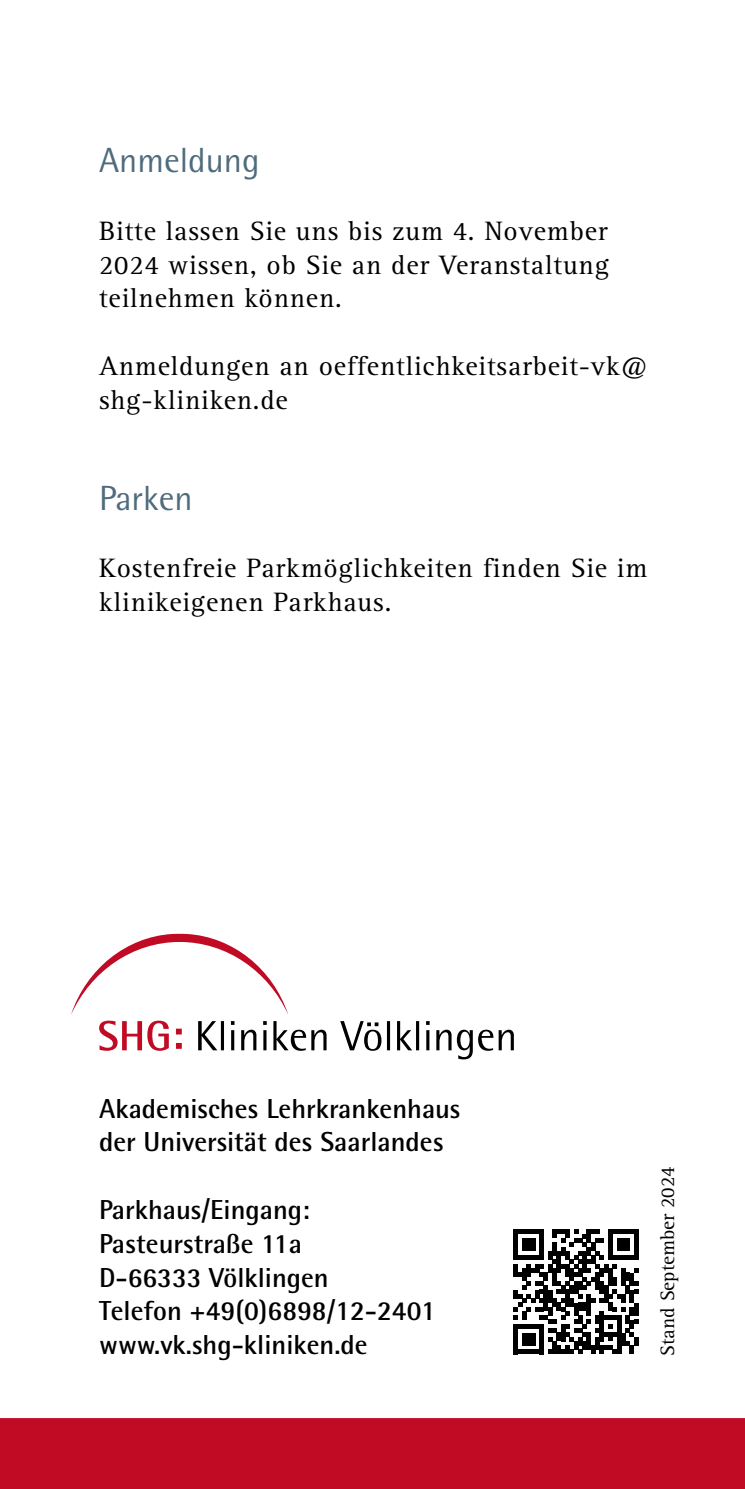
<style>
.page{position:relative;width:745px;height:1489px;background:#fff}
.page>*{position:absolute;margin:0;border:0;box-sizing:border-box;transform-origin:0 0}
.t1{font:35px "Rotis Semi Sans Pro";color:#4f6b7d}
.t2{font:27.5px/33.8px "Rotis Serif Pro";letter-spacing:.03em;color:#000}
.t3{font:700 27.5px/33.8px "Rotis Semi Sans Pro";color:#000}
.t4{font:20px "Rotis Serif Pro";color:#000}
</style>
<div class="page">
<svg style="left:513px;top:1229px;width:125px;height:124px"></svg>
<div style="left:633px;top:1336px;width:5px;height:9px;background:#000"></div>
<div style="left:0;top:1418px;width:744px;height:70px;background:#c10b25"></div>
<svg style="left:71px;top:933px;width:217px;height:81px"></svg>
<svg style="left:198px;top:1021px;width:315px;height:38px"></svg>
<svg style="left:99px;top:1020px;width:83px;height:30px"></svg>
<p class="t1" style="left:99px;top:140px;width:162px">Anmeldung</p>
<p class="t2" style="left:99px;top:214px;width:511px;text-align:justify">Bitte lassen Sie uns bis zum 4. November 2024 wissen, ob Sie an der Veranstaltung teilnehmen können.</p>
<p class="t2" style="left:99px;top:349px;width:550px">Anmeldungen an oeffentlichkeitsarbeit-vk@ shg-kliniken.de</p>
<p class="t1" style="left:99px;top:477px;width:95px">Parken</p>
<p class="t2" style="left:99px;top:551px;width:549px">Kostenfreie Parkmöglichkeiten finden Sie im klinikeigenen Parkhaus.</p>
<p class="t3" style="left:99px;top:1091px;width:363px">Akademisches Lehrkrankenhaus der Universität des Saarlandes</p>
<p class="t3" style="left:99px;top:1192px;width:338px">Parkhaus/Eingang:<br>Pasteurstraße 11a<br>D-66333 Völklingen<br>Telefon +49(0)6898/12-2401 www.vk.shg-kliniken.de</p>
<p class="t4" style="left:655px;top:1355px;width:191px;rotate:-90deg">Stand September 2024</p>
</div>
